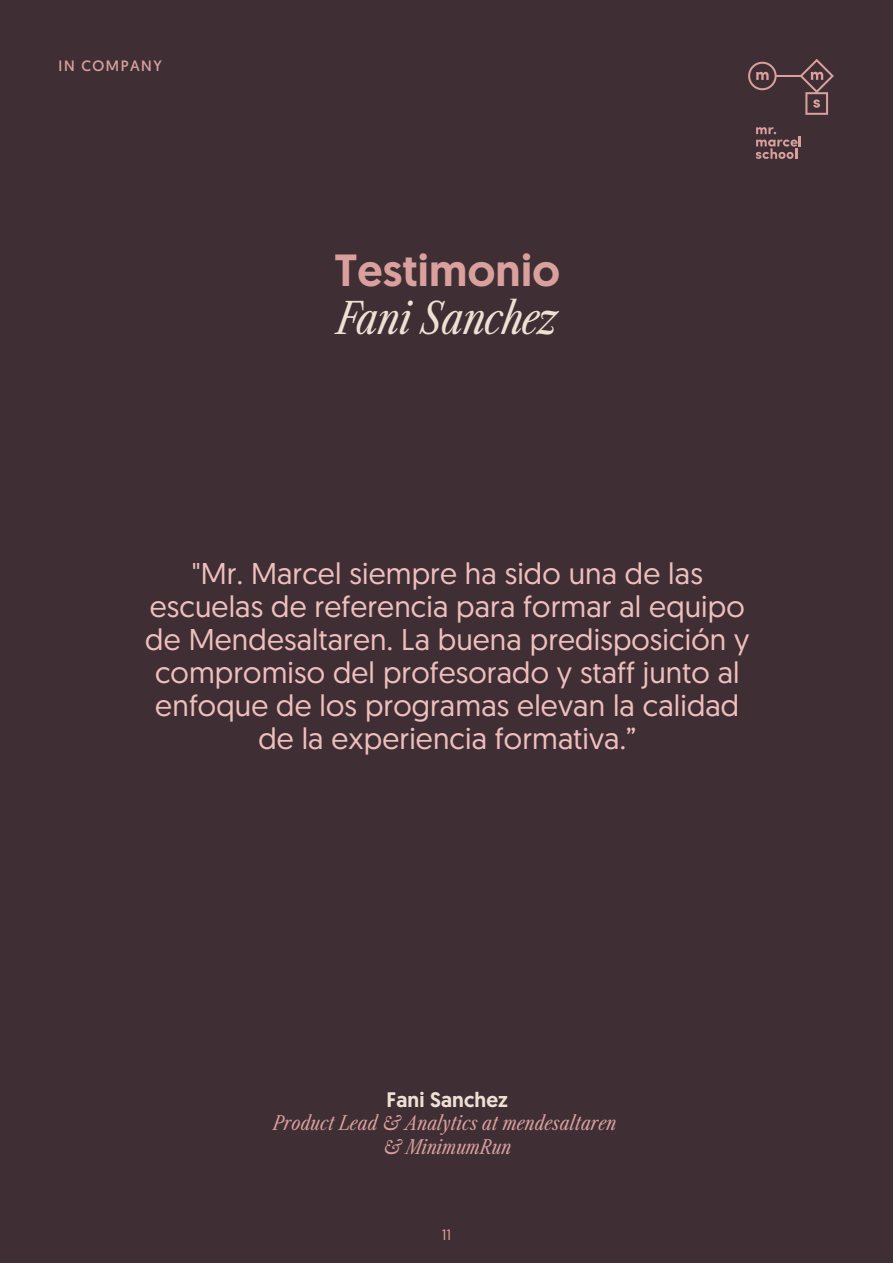
<style>
.page{position:relative;width:893px;height:1263px;background:#3f2f35}
.page>*{position:absolute;margin:0;border:0;box-sizing:border-box;transform-origin:0 0}
.t1{font:500 45px "Geomanist";letter-spacing:.005em;color:#d9a09d}
.t2{font:italic 43.5px "Libre Caslon Condensed";color:#eee1d3}
.t3{font:30px/33px "Geomanist";letter-spacing:.005em;color:#efbfbd;text-align:center}
.t4{font:500 21px "Geomanist";letter-spacing:.005em;color:#eee1d3}
.t5{font:italic 19.5px/23.4px "Libre Caslon Condensed";letter-spacing:.005em;color:#d9a09d;text-align:center}
.t6{font:15px "Geomanist";letter-spacing:.1em;color:#d9a09d}
.t7{font:15px "Geomanist";color:#d9a09d}
</style>
<div class="page">
<svg style="left:756px;top:127px;width:45px;height:18px"></svg>
<svg style="left:748px;top:59px;width:86px;height:56px"></svg>
<hr style="left:720px;top:146px;width:1px;height:1117px;background:#212021">
<hr style="left:749px;top:146px;width:1px;height:1117px;background:#212021">
<hr style="left:347px;top:145px;width:546px;height:1px;background:#212021">
<hr style="left:347px;top:432px;width:546px;height:1px;background:#212021">
<hr style="left:347px;top:718px;width:546px;height:1px;background:#212021">
<hr style="left:347px;top:1005px;width:546px;height:1px;background:#212021">
<p class="t6" style="left:59px;top:56px;width:105px">IN COMPANY</p>
<h1 class="t1" style="left:334px;top:240px;width:227px">Testimonio</h1>
<h2 class="t2" style="left:337px;top:291px;width:227px">Fani Sanchez</h2>
<p class="t3" style="left:145px;top:556px;width:606px">"Mr. Marcel siempre ha sido una de las escuelas de referencia para formar al equipo de Mendesaltaren. La buena predisposición y compromiso del profesorado y staff junto al enfoque de los programas elevan la calidad de la experiencia formativa.”</p>
<p class="t4" style="left:386px;top:1085px;width:123px">Fani Sanchez</p>
<p class="t5" style="left:273px;top:1112px;width:345px">Product Lead &amp; Analytics at mendesaltaren &amp; MinimumRun</p>
<p class="t7" style="left:442px;top:1225px;width:11px">11</p>
</div>
